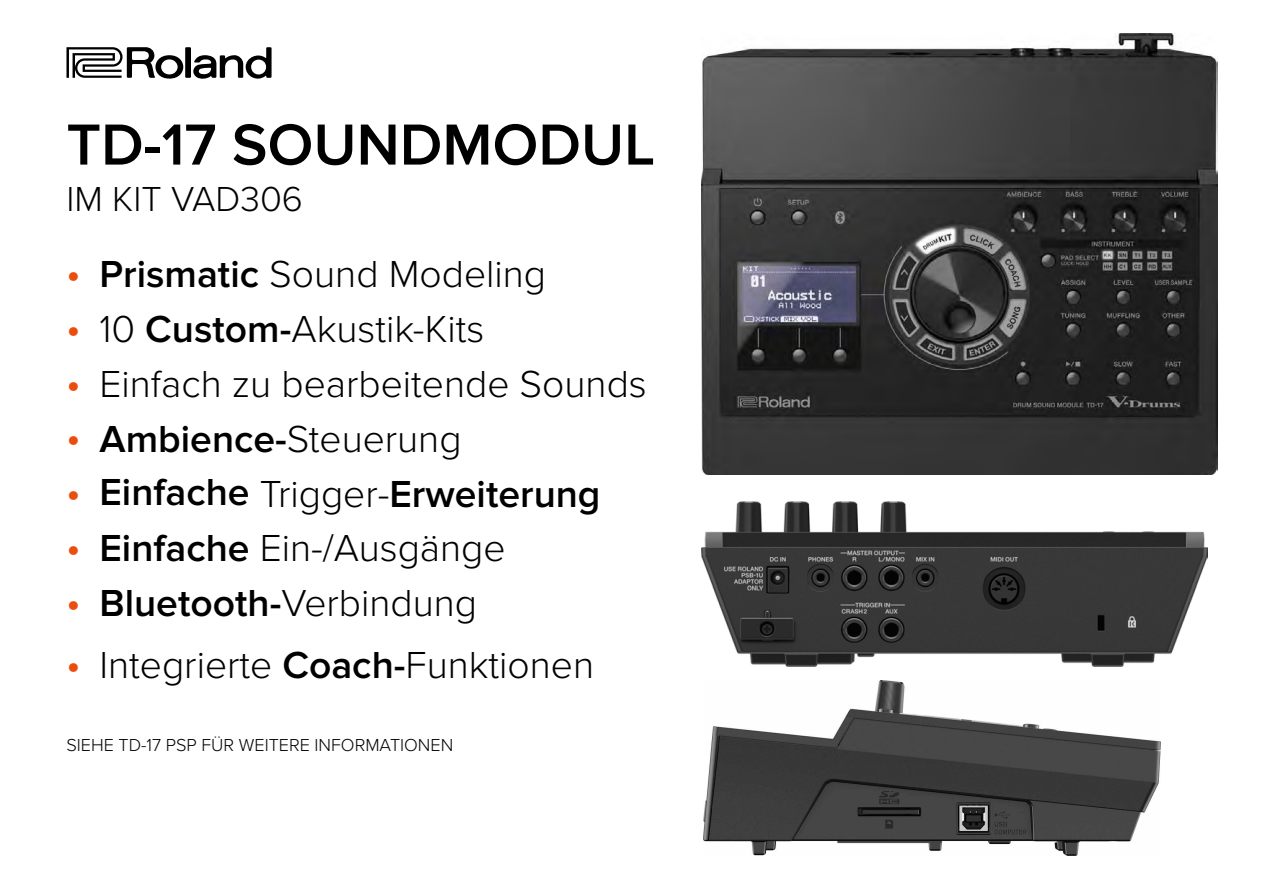
<style>
.page{position:relative;width:1263px;height:893px;background:#fff}
.page>*{position:absolute;margin:0;border:0;box-sizing:border-box;transform-origin:0 0}
.t1{font:600 60px "Proxima Nova";color:#000}
.t2{font:300 39px "Proxima Nova";color:#000}
.t3{font:600 39px "Proxima Nova";color:#000}
.t4{font:300 36px "Proxima Nova";color:#000}
.t5{font:300 18px "Proxima Nova";color:#000}
.s1{font-weight:600;color:#e94e0f}
.s2{font-weight:600}
.s3{color:#e94e0f}
.s4{font-weight:300}
</style>
<div class="page">
<svg style="left:66px;top:47px;width:206px;height:32px"></svg>
<img style="left:702px;top:33px;width:515px;height:441px">
<img style="left:702px;top:501px;width:506px;height:165px">
<img style="left:704px;top:681px;width:457px;height:175px">
<h1 class="t1" style="left:66px;top:110px;width:590px">TD-17 SOUNDMODUL</h1>
<p class="t4" style="left:66px;top:172px;width:238px">IM KIT VAD306</p>
<p class="t2" style="left:66px;top:245px;width:481px"><span class="s1">•</span> <span class="s2">Prismatic</span> Sound Modeling</p>
<p class="t2" style="left:66px;top:300px;width:419px"><span class="s1">•</span> 10 <span class="s2">Custom-</span>Akustik-Kits</p>
<p class="t2" style="left:66px;top:355px;width:582px"><span class="s1">•</span> Einfach zu bearbeitende Sounds</p>
<p class="t3" style="left:66px;top:416px;width:397px"><span class="s3">•</span> Ambience-<span class="s4">Steuerung</span></p>
<p class="t3" style="left:66px;top:471px;width:536px"><span class="s3">•</span> Einfache <span class="s4">Trigger-</span>Erweiterung</p>
<p class="t2" style="left:66px;top:519px;width:441px"><span class="s1">•</span> <span class="s2">Einfache</span> Ein-/Ausgänge</p>
<p class="t3" style="left:66px;top:581px;width:412px"><span class="s3">•</span> Bluetooth-<span class="s4">Verbindung</span></p>
<p class="t2" style="left:66px;top:636px;width:529px"><span class="s1">•</span> Integrierte <span class="s2">Coach-</span>Funktionen</p>
<p class="t5" style="left:66px;top:732px;width:388px">SIEHE TD-17 PSP FÜR WEITERE INFORMATIONEN</p>
</div>
